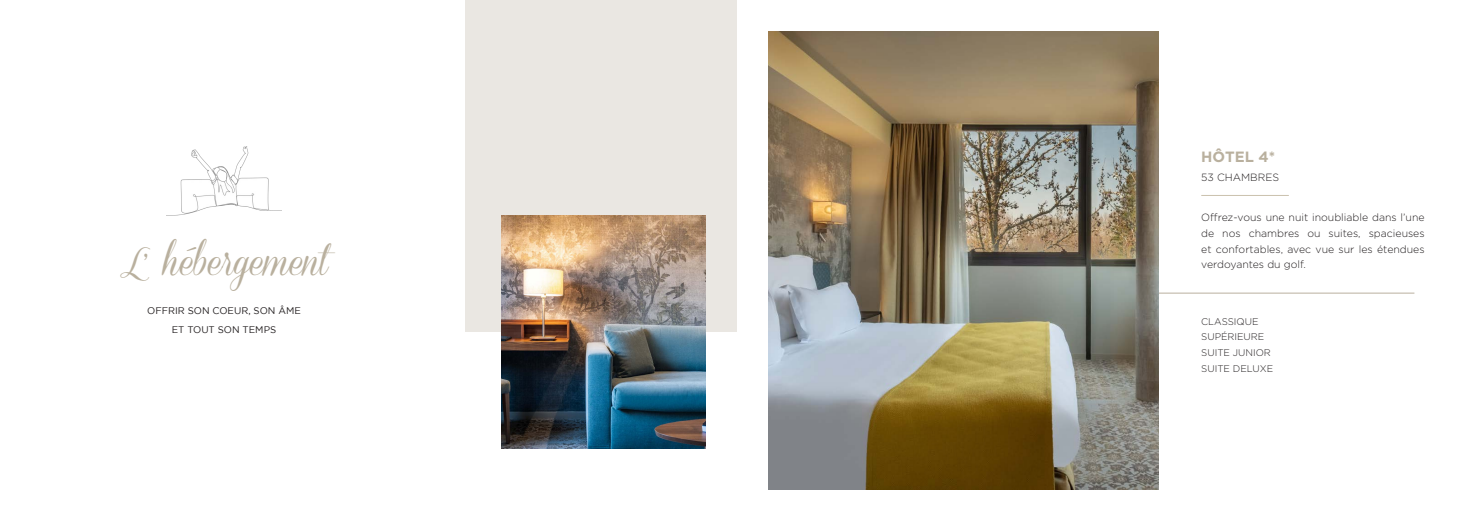
<style>
.page{position:relative;width:1474px;height:521px;background:#fff}
.page>*{position:absolute;margin:0;border:0;box-sizing:border-box;transform-origin:0 0}
.t1{font:35px "Coneria Script Demo";color:#b9b09e}
.t2{font:700 14.88px "Gotham";color:#b9b09e}
.t3{font:300 10.5px/15.8px "Gotham";color:#231f20}
.t4{font:300 9.62px "Gotham";color:#231f20}
.t5{font:9.62px "Gotham";color:#231f20}
</style>
<div class="page">
<div style="left:466px;top:0;width:271px;height:332px;background:#eae7e2"></div>
<hr style="left:1201px;top:195px;width:87px;height:1px;background:#cbc1ae">
<hr style="left:1062px;top:293px;width:352px;height:1px;background:#b9b09e">
<img style="left:166px;top:146px;width:116px;height:70px">
<img style="left:501px;top:215px;width:204px;height:234px">
<img style="left:768px;top:32px;width:390px;height:457px">
<p class="t1" style="left:120px;top:242px;width:210px">L’ hébergement</p>
<p class="t5" style="left:147px;top:305px;width:155px">OFFRIR SON COEUR, SON ÂME</p>
<p class="t5" style="left:172px;top:324px;width:106px">ET TOUT SON TEMPS</p>
<p class="t2" style="left:1201px;top:148px;width:75px">HÔTEL 4*</p>
<p class="t3" style="left:1201px;top:169px;width:79px">53 CHAMBRES</p>
<p class="t3" style="left:1201px;top:209px;width:225px">Offrez-vous une nuit inoubliable dans l’une de nos chambres ou suites, spacieuses</p>
<p class="t3" style="left:1201px;top:241px;width:225px">et confortables, avec vue sur les étendues</p>
<p class="t3" style="left:1201px;top:257px;width:106px">verdoyantes du golf.</p>
<p class="t4" style="left:1201px;top:316px;width:59px">CLASSIQUE</p>
<p class="t4" style="left:1201px;top:332px;width:65px">SUPÉRIEURE</p>
<p class="t4" style="left:1201px;top:347px;width:71px">SUITE JUNIOR</p>
<p class="t4" style="left:1201px;top:363px;width:74px">SUITE DELUXE</p>
</div>
